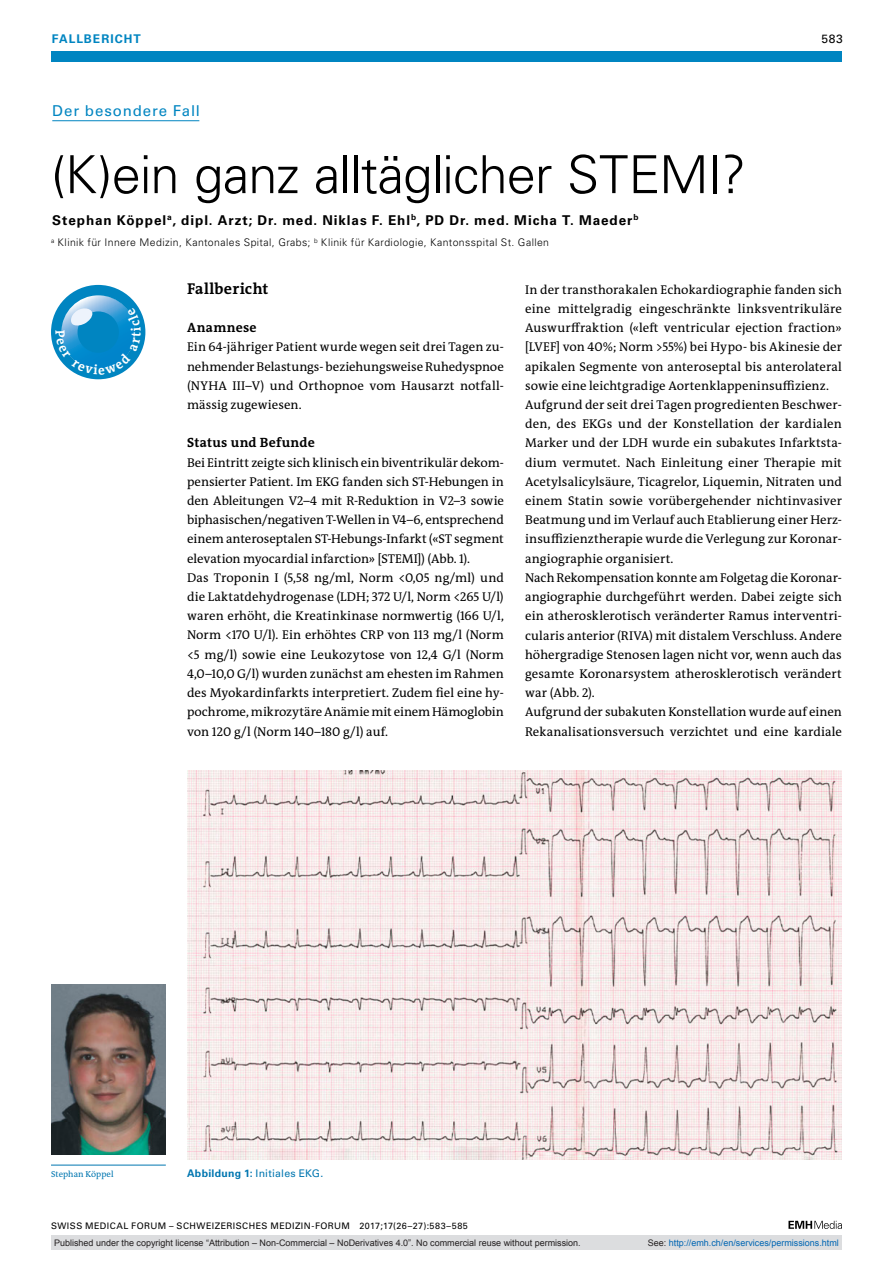
<style>
.page{position:relative;width:893px;height:1263px;background:#fff}
.page>*{position:absolute;margin:0;border:0;box-sizing:border-box;transform-origin:0 0}
.t1{font:300 52.5px "Univers LT Std";letter-spacing:-.02em;color:#000}
.t2{font:700 15.75px "The Antiqua B W7";letter-spacing:.015em;color:#000}
.t3{font:15px "Univers LT Std";letter-spacing:.06em;color:#0085c1}
.t4{font:700 13.5px "Univers LT Std";letter-spacing:.07em;color:#000}
.t5{font:700 13.5px "The Antiqua B W7";letter-spacing:.025em;color:#000}
.t6{font:12.75px/19.2px "The Antiqua B W5 Plain";letter-spacing:.005em;color:#000}
.t7{font:700 12px "Univers LT Std";letter-spacing:.08em;color:#0085c1}
.t8{font:12px "Univers LT Std";color:#000}
.t9{font:300 10.5px "Univers LT Std";letter-spacing:.035em;color:#000}
.t10{font:10.5px "Univers LT Std";letter-spacing:.015em;color:#0076b0}
.t11{font:9px "Arial";color:#231f20}
.t12{font:9px "Univers LT Std";letter-spacing:.05em;color:#000}
.t13{font:9px "Arial";color:#0166b3}
.t14{font:8.7px "The Antiqua B W5 Plain";color:#0076b0}
.s1{font-weight:700}
.s2{color:#231f20}
</style>
<div class="page">
<div style="left:51px;top:51px;width:791px;height:11px;background:#0085c1"></div>
<svg style="left:788px;top:1221px;width:54px;height:8px"></svg>
<hr style="left:52px;top:120px;width:147px;height:1px;background:#0085c1">
<img style="left:187px;top:771px;width:655px;height:388px">
<hr style="left:51px;top:1165px;width:115px;height:1px;background:#0076b0">
<img style="left:51px;top:984px;width:115px;height:170px">
<div style="left:51px;top:1235px;width:791px;height:15px;background:#dcdddf"></div>
<svg style="left:51px;top:285px;width:94px;height:94px"></svg>
<p class="t7" style="left:52px;top:31px;width:91px">FALLBERICHT</p>
<p class="t8" style="left:821px;top:31px;width:23px">583</p>
<p class="t3" style="left:52px;top:102px;width:149px">Der besondere Fall</p>
<h1 class="t1" style="left:51px;top:143px;width:697px">(K)ein ganz alltäglicher STEMI?</h1>
<p class="t4" style="left:52px;top:212px;width:588px">Stephan Köppel<sup>a</sup>, dipl. Arzt; Dr. med. Niklas F. Ehl<sup>b</sup>, PD Dr. med. Micha T. Maeder<sup>b</sup></p>
<p class="t9" style="left:51px;top:236px;width:500px"><sup>a</sup> Klinik für Innere Medizin, Kantonales Spital, Grabs; <sup>b</sup> Klinik für Kardiologie, Kantonsspital St. Gallen</p>
<p class="t2" style="left:187px;top:278px;width:83px">Fallbericht</p>
<p class="t5" style="left:187px;top:319px;width:71px">Anamnese</p>
<p class="t6" style="left:187px;top:338px;width:318px;text-align:justify">Ein 64-jähriger Patient wurde wegen seit drei Tagen zu&shy;nehmender Belastungs- beziehungsweise Ruhedyspnoe (NYHA III–V) und Orthopnoe vom Hausarzt notfall&shy;mässig zugewiesen.</p>
<p class="t5" style="left:187px;top:434px;width:129px">Status und Befunde</p>
<p class="t6" style="left:187px;top:453px;width:318px">Bei Eintritt zeigte sich klinisch ein biventrikulär dekom&shy;pensierter Patient. Im EKG fanden sich ST-Hebungen in den Ableitungen V2–4 mit R-Reduktion in V2–3 sowie biphasischen/negativen T-Wellen in V4–6, entsprechend einem anteroseptalen ST-Hebungs-Infarkt («ST segment elevation myocardial infarction» [STEMI]) (Abb. 1).<br>Das Troponin I (5,58 ng/ml, Norm &lt;0,05 ng/ml) und die Laktatdehydrogenase (LDH; 372 U/l, Norm &lt;265 U/l) waren erhöht, die Kreatinkinase normwertig (166 U/l, Norm &lt;170 U/l). Ein erhöhtes CRP von 113 mg/l (Norm &lt;5 mg/l) sowie eine Leukozytose von 12,4 G/l (Norm 4,0–10,0 G/l) wurden zunächst am ehesten im Rahmen des Myokardinfarkts interpretiert. Zudem fiel eine hy&shy;pochrome, mikrozytäre Anämie mit einem Hämoglobin von 120 g/l (Norm 140–180 g/l) auf.</p>
<p class="t6" style="left:525px;top:280px;width:318px">In der transthorakalen Echokardiographie fanden sich eine mittelgradig eingeschränkte linksventrikuläre Auswurffraktion («left ventricular ejection fraction» [LVEF] von 40%; Norm &gt;55%) bei Hypo- bis Akinesie der apikalen Segmente von anteroseptal bis anterolateral sowie eine leichtgradige Aortenklappeninsuffizienz.<br>Aufgrund der seit drei Tagen progredienten Beschwer&shy;den, des EKGs und der Konstellation der kardialen Marker und der LDH wurde ein subakutes Infarktsta&shy;dium vermutet. Nach Einleitung einer Therapie mit Acetylsalicylsäure, Ticagrelor, Liquemin, Nitraten und einem Statin sowie vorübergehender nichtinvasiver Beatmung und im Verlauf auch Etablierung einer Herz&shy;insuffizienztherapie wurde die Verlegung zur Koronar&shy;angiographie organisiert.<br>Nach Rekompensation konnte am Folgetag die Koronar&shy;angiographie durchgeführt werden. Dabei zeigte sich ein atherosklerotisch veränderter Ramus interventri&shy;cularis anterior (RIVA) mit distalem Verschluss. Andere höhergradige Stenosen lagen nicht vor, wenn auch das gesamte Koronarsystem atherosklerotisch verändert war (Abb. 2).<br>Aufgrund der subakuten Konstellation wurde auf einen Rekanalisationsversuch verzichtet und eine kardiale</p>
<p class="t14" style="left:51px;top:1169px;width:64px">Stephan Köppel</p>
<p class="t10" style="left:187px;top:1167px;width:138px"><span class="s1">Abbildung 1:</span> Initiales EKG.</p>
<p class="t12" style="left:51px;top:1220px;width:418px">SWISS MEDICAL FORUM – SCHWEIZERISCHES MEDIZIN-FORUM 2017;17(26–27):583–585</p>
<p class="t11" style="left:54px;top:1237px;width:528px">Published under the copyright license “Attribution – Non-Commercial – NoDerivatives 4.0”. No commercial reuse without permission.</p>
<p class="t13" style="left:648px;top:1237px;width:193px"><span class="s2">See:</span> http://emh.ch/en/services/permissions.html</p>
</div>
